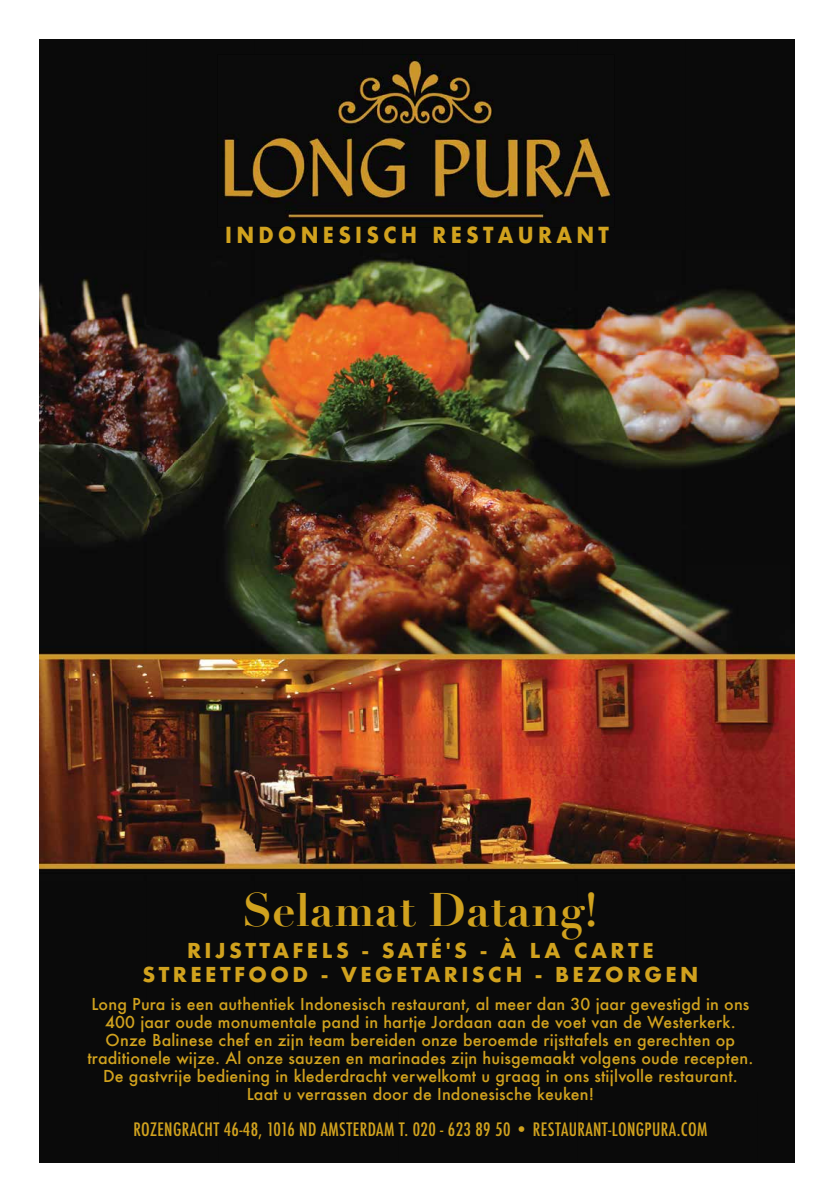
<style>
.page{position:relative;width:820px;height:1191px;background:#fff}
.page>*{position:absolute;margin:0;border:0;box-sizing:border-box;transform-origin:0 0}
.t1{font:700 46px "Didot";color:#d1a21e}
.t2{font:700 21.5px "Futura";color:#d1a21e;scale:.91 1}
.t3{font:700 20px/24px "Futura";letter-spacing:.17em;color:#d1a21e;text-align:center}
.t4{font:500 condensed 18px "Futura";letter-spacing:.02em;color:#d1a21e}
.t5{font:500 16px/18px "Futura";letter-spacing:.01em;color:#d1a21e;text-align:center}
</style>
<div class="page">
<img style="left:40px;top:40px;width:754px;height:1122px">
<svg style="left:217px;top:55px;width:397px;height:172px;background:#271f10"></svg>
<h2 class="t2" style="left:225px;top:219px;width:423px">I N D O N E S I S C H R E S T A U R A N T</h2>
<h1 class="t1" style="left:242px;top:880px;width:357px">Selamat Datang!</h1>
<p class="t3" style="left:142px;top:938px;width:557px">RIJSTTAFELS - SATÉ'S - À LA CARTE<br>STREETFOOD - VEGETARISCH - BEZORGEN</p>
<p class="t5" style="left:87px;top:994px;width:667px">Long Pura is een authentiek Indonesisch restaurant, al meer dan 30 jaar gevestigd in ons 400 jaar oude monumentale pand in hartje Jordaan aan de voet van de Westerkerk.<br>Onze Balinese chef en zijn team bereiden onze beroemde rijsttafels en gerechten op traditionele wijze. Al onze sauzen en marinades zijn huisgemaakt volgens oude recepten.<br>De gastvrije bediening in klederdracht verwelkomt u graag in ons stijlvolle restaurant.<br>Laat u verrassen door de Indonesische keuken!</p>
<p class="t4" style="left:133px;top:1117px;width:575px">ROZENGRACHT 46-48, 1016 ND AMSTERDAM T. 020 - 623 89 50 • RESTAURANT-LONGPURA.COM</p>
</div>
